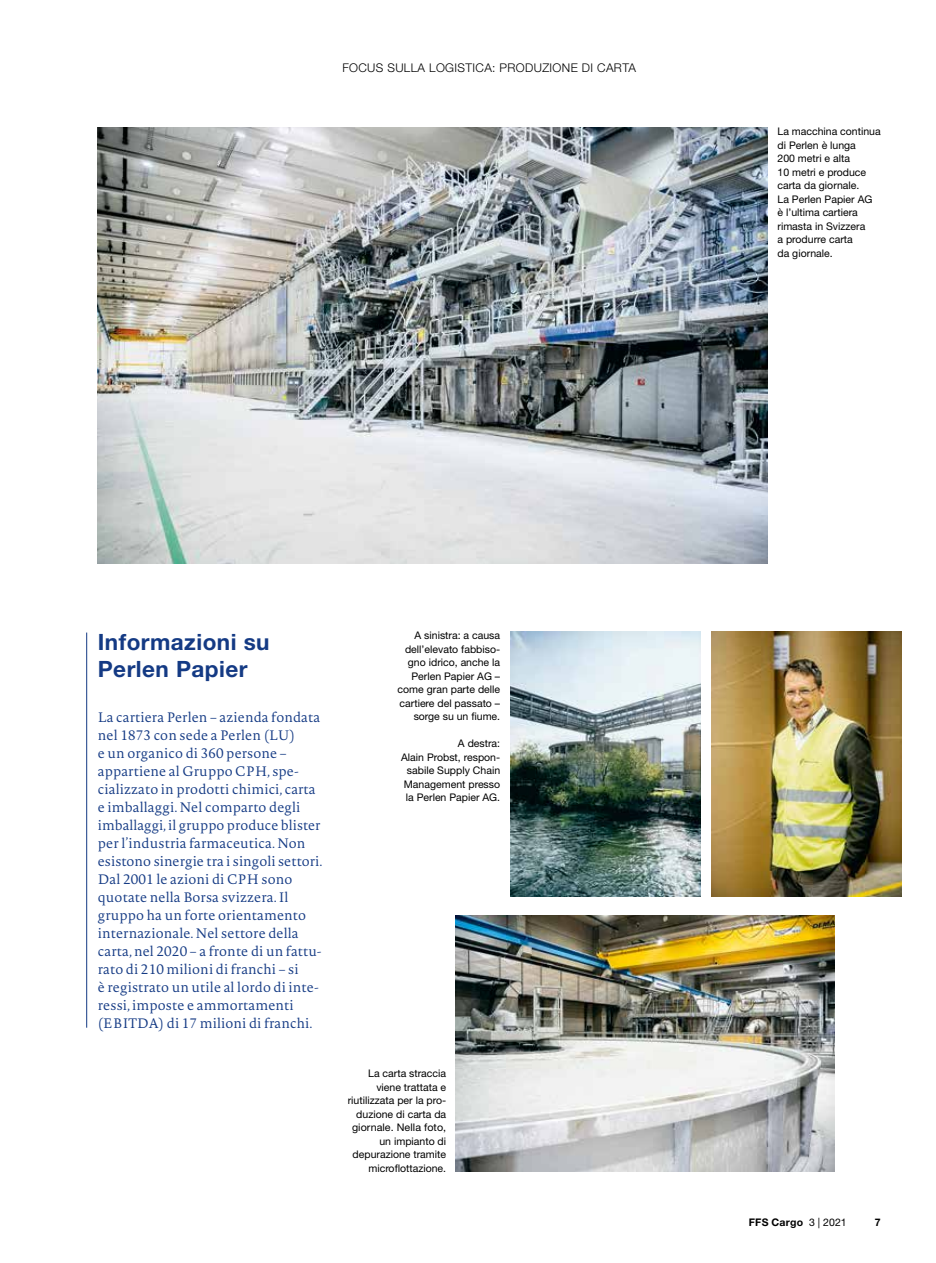
<style>
.page{position:relative;width:936px;height:1263px;background:#fff}
.page>*{position:absolute;margin:0;border:0;box-sizing:border-box;transform-origin:0 0}
.t1{font:700 22.5px/27px "Helvetica Neue LT Std";letter-spacing:.02em;color:#143a84}
.t2{font:300 13.5px/18px "Novel Pro";letter-spacing:.01em;color:#143a84}
.t3{font:300 12px "Helvetica Neue LT Std";letter-spacing:.03em;color:#000}
.t4{font:10.5px/13.5px "Helvetica Neue LT Std";color:#000;text-align:right}
.t5{font:700 10.5px "Helvetica Neue LT Std";letter-spacing:.02em;color:#000}
.s1{font-weight:400}
</style>
<div class="page">
<img style="left:510px;top:631px;width:191px;height:265px">
<img style="left:711px;top:631px;width:190px;height:265px">
<img style="left:456px;top:915px;width:378px;height:257px">
<img style="left:98px;top:128px;width:669px;height:435px">
<hr style="left:86px;top:632px;width:1px;height:396px;background:#143a84">
<p class="t3" style="left:342px;top:61px;width:295px">FOCUS SULLA LOGISTICA: PRODUZIONE DI CARTA</p>
<p class="t4" style="left:777px;top:124px;width:105px;text-align:left">La macchina continua di Perlen è lunga<br>200 metri e alta<br>10 metri e produce carta da giornale.<br>La Perlen Papier AG è l’ultima cartiera rimasta in Svizzera<br>a produrre carta<br>da giornale.</p>
<h1 class="t1" style="left:98px;top:628px;width:173px">Informazioni su<br>Perlen Papier</h1>
<p class="t2" style="left:98px;top:707px;width:226px">La cartiera Perlen – azienda fondata nel 1873 con sede a Perlen (LU)<br>e un organico di 360 persone – appartiene al Gruppo CPH, spe&shy;cializzato in prodotti chimici, carta e imballaggi. Nel comparto degli imballaggi, il gruppo produce blister per l’industria farmaceutica. Non esistono sinergie tra i singoli settori.<br>Dal 2001 le azioni di CPH sono quotate nella Borsa svizzera. Il gruppo ha un forte orientamento internazionale. Nel settore della carta, nel 2020 – a fronte di un fattu&shy;rato di 210 milioni di franchi – si<br>è registrato un utile al lordo di inte&shy;ressi, imposte e ammortamenti (EBITDA) di 17 milioni di franchi.</p>
<p class="t4" style="left:397px;top:628px;width:104px">A sinistra: a causa dell’elevato fabbiso&shy;gno idrico, anche la<br>Perlen Papier AG – come gran parte delle cartiere del passato – sorge su un fiume.</p>
<p class="t4" style="left:401px;top:736px;width:100px">A destra:<br>Alain Probst, respon&shy;sabile Supply Chain<br>Management presso la Perlen Papier AG.</p>
<p class="t4" style="left:348px;top:1066px;width:100px">La carta straccia viene trattata e riutilizzata per la pro&shy;duzione di carta da giornale. Nella foto, un impianto di depurazione tramite microflottazione.</p>
<p class="t5" style="left:748px;top:1215px;width:99px">FFS Cargo <span class="s1">3 | 2021</span></p>
<p class="t5" style="left:874px;top:1215px;width:7px">7</p>
</div>
